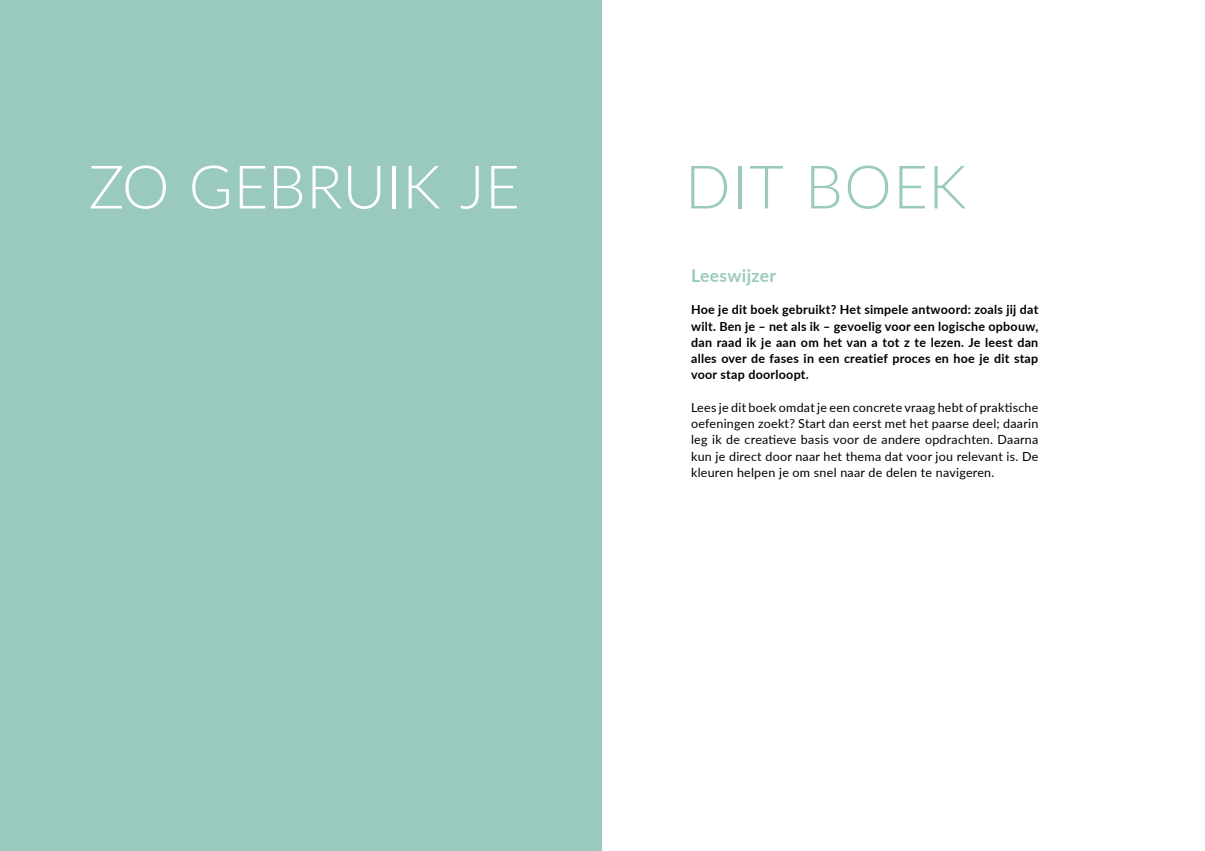
<style>
.page{position:relative;width:1205px;height:851px;background:#fff}
.page>*{position:absolute;margin:0;border:0;box-sizing:border-box;transform-origin:0 0}
.t1{font:300 60px "Lato";letter-spacing:.005em;color:#fff}
.t2{font:300 60px "Lato";letter-spacing:.025em;color:#9acabe}
.t3{font:700 17.5px "Lato";letter-spacing:.02em;color:#9acabe}
.t4{font:12.5px/16.2px "Lato";letter-spacing:.02em;color:#000;text-align:justify}
.t5{font:700 12.5px/16.2px "Lato";letter-spacing:.02em;color:#000;text-align:justify}
</style>
<div class="page">
<div style="left:0;top:0;width:602px;height:850px;background:#9acabe"></div>
<h1 class="t1" style="left:89px;top:145px;width:433px">ZO GEBRUIK JE</h1>
<h1 class="t2" style="left:685px;top:145px;width:283px">DIT BOEK</h1>
<h2 class="t3" style="left:691px;top:262px;width:86px">Leeswijzer</h2>
<p class="t5" style="left:691px;top:301px;width:349px">Hoe je dit boek gebruikt? Het simpele antwoord: zoals jij dat wilt. Ben je – net als ik – gevoelig voor een logische opbouw, dan raad ik je aan om het van a tot z te lezen. Je leest dan alles over de fases in een creatief proces en hoe je dit stap voor stap doorloopt.</p>
<p class="t4" style="left:691px;top:398px;width:349px">Lees je dit boek omdat je een concrete vraag hebt of praktische oefeningen zoekt? Start dan eerst met het paarse deel; daarin leg ik de creatieve basis voor de andere opdrachten. Daarna kun je direct door naar het thema dat voor jou relevant is. De kleuren helpen je om snel naar de delen te navigeren.</p>
</div>
